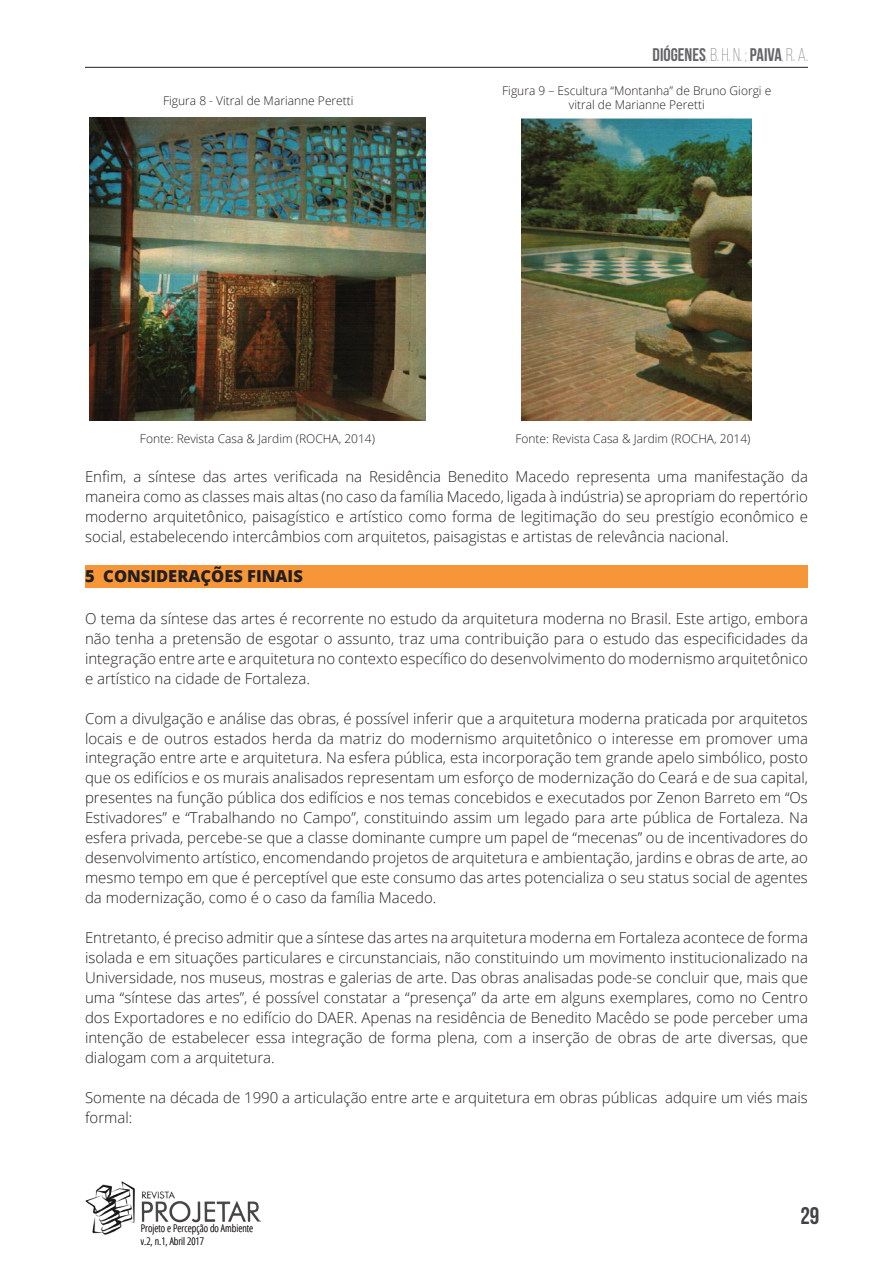
<style>
.page{position:relative;width:893px;height:1263px;background:#fff}
.page>*{position:absolute;margin:0;border:0;box-sizing:border-box;transform-origin:0 0}
.t1{font:700 24px "Bebas Neue";color:#414243}
.t2{font:700 18.3px "Bebas Neue";color:#656568}
.Título_Texto{font:800 16.5px "Open Sans";color:#231f20}
.Corpo_Básico{font:300 15px/20px "Open Sans";color:#231f20;text-align:justify}
.Figuras{font:300 12px/14.4px "Open Sans";color:#231f20;text-align:center}
.t3{font:300 condensed 10.5px "Open Sans";color:#231f20}
.s1{font-weight:300;font-size:16.5px}
.s2{font-weight:300}
</style>
<div class="page">
<img style="left:85px;top:1181px;width:173px;height:54px">
<hr style="left:85px;top:67px;width:723px;height:1px;background:#231f20">
<div style="left:85px;top:565px;width:723px;height:23px;background:#f79638"></div>
<img style="left:90px;top:118px;width:335px;height:303px">
<img style="left:522px;top:118px;width:230px;height:303px">
<p class="Figuras" style="left:163px;top:93px;width:192px">Figura 8 - Vitral de Marianne Peretti</p>
<p class="t2" style="left:653px;top:45px;width:157px">DIÓGENES<span class="s1">,</span><span class="s2">B. H. N. ;</span> PAIVA<span class="s1">,</span><span class="s2">R. A.</span></p>
<p class="Figuras" style="left:502px;top:83px;width:271px">Figura 9 – Escultura “Montanha” de Bruno Giorgi e vitral de Marianne Peretti</p>
<p class="Figuras" style="left:140px;top:431px;width:237px">Fonte: Revista Casa &amp; Jardim (ROCHA, 2014)</p>
<p class="Figuras" style="left:515px;top:431px;width:237px">Fonte: Revista Casa &amp; Jardim (ROCHA, 2014)</p>
<p class="Corpo_Básico" style="left:85px;top:467px;width:724px">Enfim, a síntese das artes verificada na Residência Benedito Macedo representa uma manifestação da maneira como as classes mais altas (no caso da família Macedo, ligada à indústria) se apropriam do repertório moderno arquitetônico, paisagístico e artístico como forma de legitimação do seu prestígio econômico e social, estabelecendo intercâmbios com arquitetos, paisagistas e artistas de relevância nacional.</p>
<p class="Título_Texto" style="left:85px;top:564px;width:219px">5 CONSIDERAÇÕES FINAIS</p>
<p class="Corpo_Básico" style="left:85px;top:608px;width:724px">O tema da síntese das artes é recorrente no estudo da arquitetura moderna no Brasil. Este artigo, embora não tenha a pretensão de esgotar o assunto, traz uma contribuição para o estudo das especificidades da integração entre arte e arquitetura no contexto específico do desenvolvimento do modernismo arquitetônico e artístico na cidade de Fortaleza.</p>
<p class="Corpo_Básico" style="left:85px;top:708px;width:724px">Com a divulgação e análise das obras, é possível inferir que a arquitetura moderna praticada por arquitetos locais e de outros estados herda da matriz do modernismo arquitetônico o interesse em promover uma integração entre arte e arquitetura. Na esfera pública, esta incorporação tem grande apelo simbólico, posto que os edifícios e os murais analisados representam um esforço de modernização do Ceará e de sua capital, presentes na função pública dos edifícios e nos temas concebidos e executados por Zenon Barreto em “Os Estivadores” e “Trabalhando no Campo”, constituindo assim um legado para arte pública de Fortaleza. Na esfera privada, percebe-se que a classe dominante cumpre um papel de “mecenas” ou de incentivadores do desenvolvimento artístico, encomendando projetos de arquitetura e ambientação, jardins e obras de arte, ao mesmo tempo em que é perceptível que este consumo das artes potencializa o seu status social de agentes da modernização, como é o caso da família Macedo.</p>
<p class="Corpo_Básico" style="left:85px;top:927px;width:724px">Entretanto, é preciso admitir que a síntese das artes na arquitetura moderna em Fortaleza acontece de forma isolada e em situações particulares e circunstanciais, não constituindo um movimento institucionalizado na Universidade, nos museus, mostras e galerias de arte. Das obras analisadas pode-se concluir que, mais que uma “síntese das artes”, é possível constatar a “presença” da arte em alguns exemplares, como no Centro dos Exportadores e no edifício do DAER. Apenas na residência de Benedito Macêdo se pode perceber uma intenção de estabelecer essa integração de forma plena, com a inserção de obras de arte diversas, que dialogam com a arquitetura.</p>
<p class="Corpo_Básico" style="left:85px;top:1087px;width:724px">Somente na década de 1990 a articulação entre arte e arquitetura em obras públicas adquire um viés mais formal:</p>
<p class="t3" style="left:141px;top:1221px;width:114px">Projeto e Percepção do Ambiente</p>
<p class="t3" style="left:141px;top:1234px;width:65px">v.2, n.1, Abril 2017</p>
<h1 class="t1" style="left:800px;top:1203px;width:21px">29</h1>
</div>
